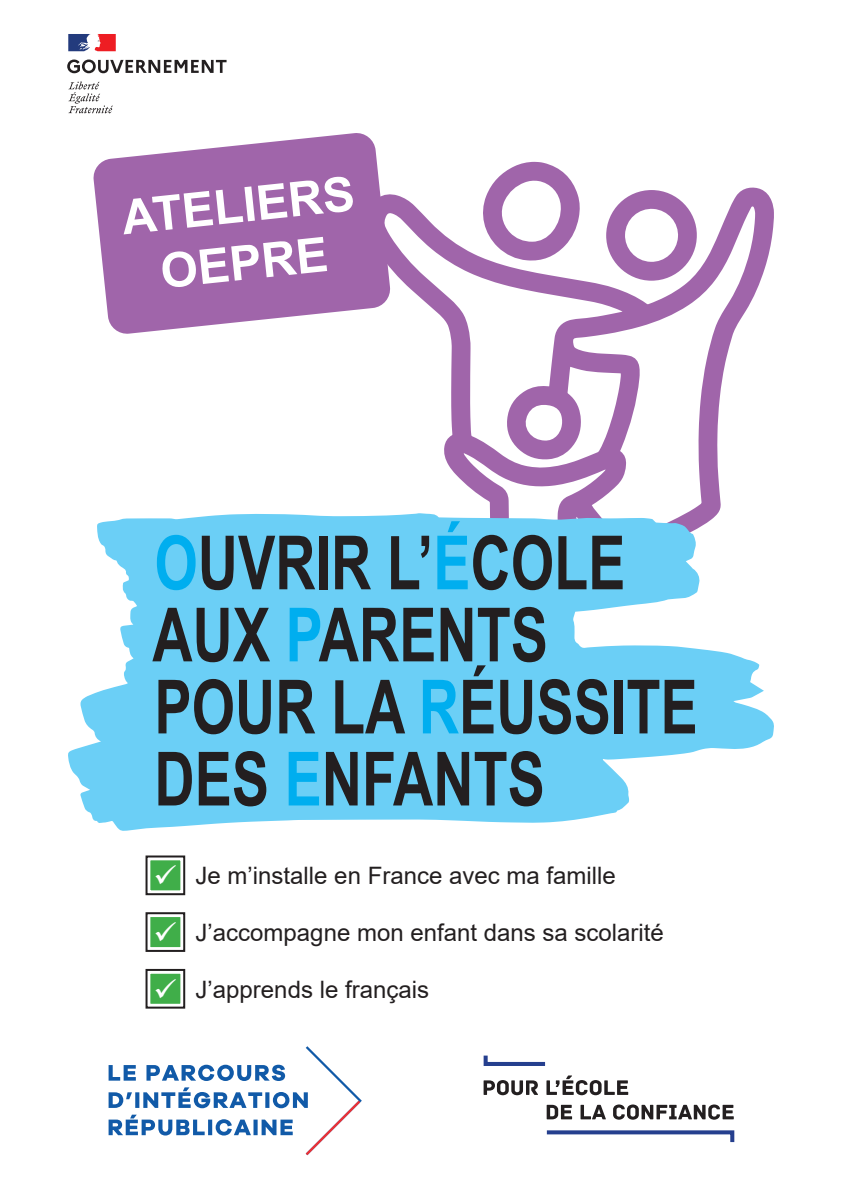
<style>
.page{position:relative;width:842px;height:1191px;background:#fff}
.page>*{position:absolute;margin:0;border:0;box-sizing:border-box;transform-origin:0 0}
.t1{font:700 74.8px/72px "Arial Narrow";color:#231f20;scale:.91 1}
.t2{font:700 48px/57.6px "Arial";color:#fff;text-align:center}
.t3{font:24px "Arial";color:#231f20}
.s1{color:#00aeef}
.s2{color:#fff}
</style>
<div class="page">
<svg style="left:109px;top:1046px;width:253px;height:109px"></svg>
<svg style="left:547px;top:1104px;width:187px;height:15px"></svg>
<svg style="left:484px;top:1075px;width:144px;height:20px"></svg>
<svg style="left:546px;top:1130px;width:189px;height:13px"></svg>
<svg style="left:483px;top:1055px;width:63px;height:11px"></svg>
<svg style="left:67px;top:60px;width:160px;height:13px"></svg>
<svg style="left:68px;top:82px;width:45px;height:31px"></svg>
<svg style="left:68px;top:34px;width:48px;height:17px"></svg>
<svg style="left:391px;top:187px;width:383px;height:326px"></svg>
<svg style="left:479px;top:162px;width:101px;height:100px"></svg>
<svg style="left:606px;top:190px;width:91px;height:91px"></svg>
<svg style="left:93px;top:133px;width:298px;height:201px;fill:#a065aa"></svg>
<div style="left:146px;top:912px;width:39px;height:40px;border:2px solid #231f20"></div>
<div style="left:149px;top:916px;width:32px;height:32px;background:#40ae49"></div>
<div style="left:148px;top:915px;width:34px;height:34px;border:2px solid #fff"></div>
<div style="left:146px;top:969px;width:39px;height:39px;border:2px solid #231f20"></div>
<div style="left:149px;top:972px;width:32px;height:32px;background:#40ae49"></div>
<div style="left:148px;top:971px;width:34px;height:34px;border:2px solid #fff"></div>
<div style="left:146px;top:855px;width:39px;height:40px;border:2px solid #231f20"></div>
<div style="left:149px;top:859px;width:32px;height:32px;background:#40ae49"></div>
<div style="left:148px;top:858px;width:34px;height:34px;border:2px solid #fff"></div>
<svg style="left:68px;top:513px;width:706px;height:318px;fill:#6bcff6"></svg>
<h2 class="t2" style="left:119px;top:189px;width:235px;rotate:-6deg">ATELIERS<br>OEPRE</h2>
<h1 class="t1" style="left:152px;top:523px;width:601px"><span class="s1">O</span>UVRIR L’<span class="s1">É</span>COLE<br>AUX <span class="s1">P</span>ARENTS<br>POUR LA <span class="s1">R</span>ÉUSSITE<br>DES <span class="s1">E</span>NFANTS</h1>
<p class="t3" style="left:154px;top:859px;width:464px"><span class="s2">✓</span> Je m’installe en France avec ma famille</p>
<p class="t3" style="left:154px;top:915px;width:512px"><span class="s2">✓</span> J’accompagne mon enfant dans sa scolarité</p>
<p class="t3" style="left:154px;top:972px;width:277px"><span class="s2">✓</span> J’apprends le français</p>
</div>
